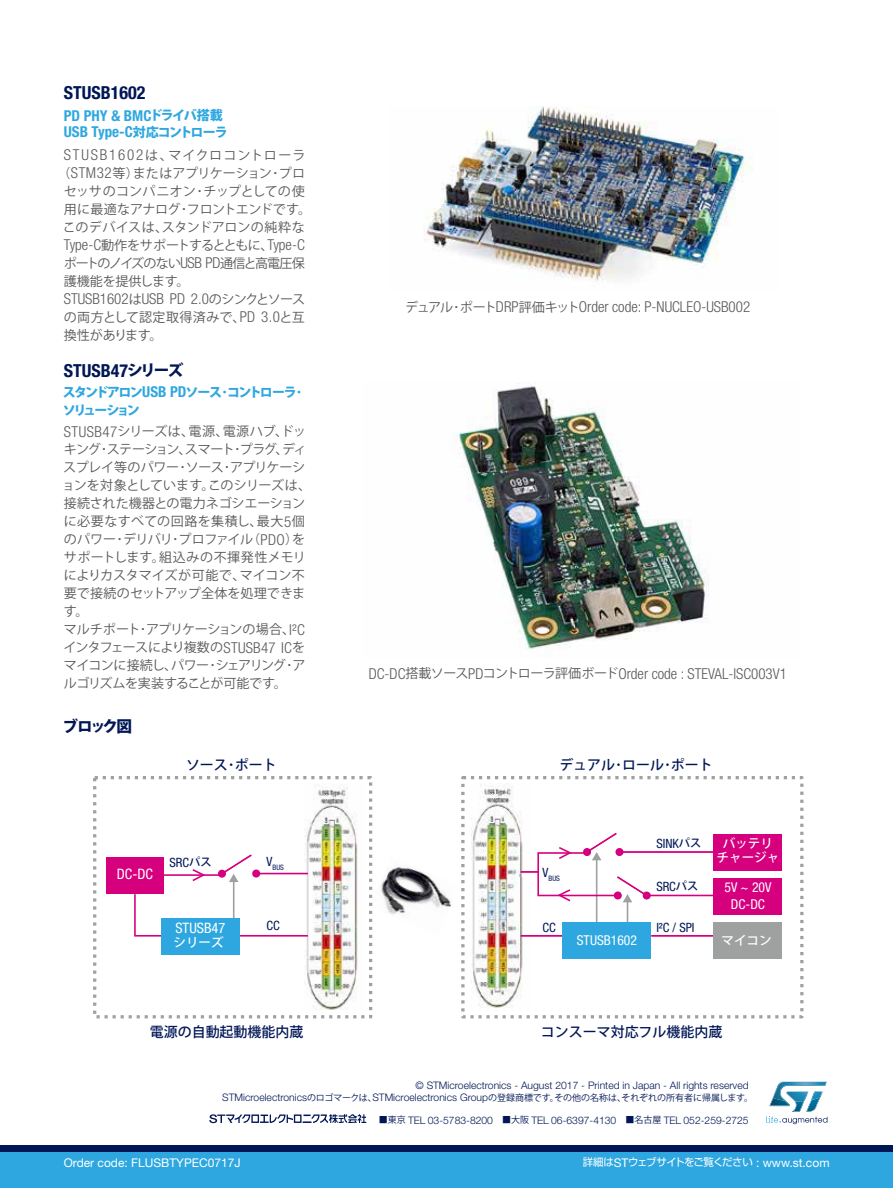
<style>
.page{position:relative;width:893px;height:1188px;background:#fff}
.page>*{position:absolute;margin:0;border:0;box-sizing:border-box;transform-origin:0 0}
.t1{font:700 condensed 18px "Helvetica Neue LT Std";color:#001655}
.t2{font:15.6px "Koz Go Pro Heavy 90 msp RKSJ H";letter-spacing:-.135em;color:#001655}
.t3{font:300 condensed 15px "Helvetica Neue LT Std";color:#595757}
.t4{font:700 condensed 15px/16.6px "Helvetica Neue LT Std";color:#2ea7e0}
.t5{font:condensed 14.4px "Helvetica Neue LT Std";color:#fff}
.t6{font:13.95px "Koz Go Pro Medium 90 msp RKSJ H";color:#001655}
.t7{font:condensed 13.65px/16.4px "Helvetica Neue LT Std";color:#fff;text-align:center}
.t8{font:13.05px/18px "Koz Go Pro Regular 90 msp RKSJ H";letter-spacing:-.02em;color:#595757}
.t9{font:13.05px/18px "Koz Go Pro Heavy 90 msp RKSJ H";letter-spacing:-.13em;color:#2ea7e0}
.t10{font:13.05px/18px "Koz Go Pro Regular 90 msp RKSJ H";color:#595757}
.t11{font:13.05px "Koz Go Pro Regular 90 msp RKSJ H";letter-spacing:-.06em;color:#595757}
.t12{font:13.05px "Koz Go Pro Regular 90 msp RKSJ H";letter-spacing:-.07em;color:#595757}
.t13{font:13.05px "Koz Go Pro Regular 90 msp RKSJ H";letter-spacing:.07em;color:#595757}
.t14{font:13.05px "Koz Go Pro Regular 90 msp RKSJ H";letter-spacing:.005em;color:#595757}
.t15{font:condensed 12.9px "Helvetica Neue LT Std";color:#001655}
.t16{font:12.6px/14.1px "Koz Go Pro Medium 90 msp RKSJ H";color:#fff;text-align:center}
.t17{font:12px "Helvetica Neue LT Std";color:#fff}
.t18{font:10.5px "Shin Go Pro Regular 90 msp RKSJ H";letter-spacing:-.06em;color:#fff}
.t19{font:300 10.35px/12.3px "Helvetica Neue LT Std";color:#001655}
.t20{font:condensed 7.5px "Helvetica Neue LT Std";color:#001655}
.s1{font-family:"Koz Go Pro Heavy 90 msp RKSJ H";font-weight:400;font-stretch:normal;font-size:13.05px}
.s2{font-family:"Helvetica Neue LT Std";font-weight:300;font-stretch:condensed;font-size:15px}
.s3{font-family:"Koz Go Pro Regular 90 msp RKSJ H";font-weight:400;font-stretch:normal;font-size:13.05px}
.s4{font-family:"Koz Go Pro Heavy 90 msp RKSJ H";font-weight:400;font-stretch:normal;font-size:15.6px}
.s5{font-family:"Helvetica Neue LT Std";font-weight:700;font-stretch:condensed;font-size:15px}
.s6{font-family:"Koz Go Pro Medium 90 msp RKSJ H";font-stretch:normal;font-size:11.1px}
.s7{font-family:"Koz Go Pro Regular 90 msp RKSJ H";font-weight:400;font-size:9px}
.s8{font-family:"Helvetica Neue LT Std";font-size:12px}
</style>
<div class="page">
<img style="left:424px;top:107px;width:329px;height:174px">
<img style="left:453px;top:383px;width:256px;height:267px">
<svg style="left:93px;top:776px;width:279px;height:242px"></svg>
<svg style="left:461px;top:776px;width:342px;height:242px"></svg>
<img style="left:470px;top:783px;width:61px;height:225px">
<img style="left:370px;top:857px;width:81px;height:79px">
<div style="left:713px;top:834px;width:69px;height:36px;background:#d6007f"></div>
<img style="left:507px;top:874px;width:14px;height:3px">
<div style="left:106px;top:857px;width:58px;height:36px;background:#d6007f"></div>
<div style="left:713px;top:878px;width:69px;height:37px;background:#d6007f"></div>
<img style="left:304px;top:785px;width:61px;height:224px">
<svg style="left:133px;top:891px;width:176px;height:46px"></svg>
<div style="left:161px;top:918px;width:79px;height:36px;background:#2ea7e0"></div>
<div style="left:218px;top:870px;width:8px;height:8px;border:2px solid #d6007f;border-radius:50%"></div>
<div style="left:642px;top:892px;width:8px;height:8px;border:2px solid #d6007f;border-radius:50%"></div>
<svg style="left:220px;top:853px;width:42px;height:29px"></svg>
<hr style="left:155px;top:874px;width:67px;height:2px;background:#d6007f">
<hr style="left:256px;top:873px;width:52px;height:1px;background:#d6007f">
<hr style="left:619px;top:851px;width:96px;height:2px;background:#d6007f">
<hr style="left:521px;top:935px;width:41px;height:2px;background:#d6007f">
<hr style="left:651px;top:935px;width:64px;height:2px;background:#d6007f">
<hr style="left:644px;top:895px;width:82px;height:1px;background:#d6007f">
<svg style="left:191px;top:868px;width:16px;height:15px"></svg>
<svg style="left:521px;top:831px;width:128px;height:72px"></svg>
<div style="left:713px;top:922px;width:69px;height:37px;background:#9fa0a0"></div>
<div style="left:562px;top:922px;width:89px;height:37px;background:#2ea7e0"></div>
<div style="left:0;top:1145px;width:892px;height:43px;background:#2ea7e0"></div>
<div style="left:0;top:1145px;width:892px;height:7px;background:#001655"></div>
<svg style="left:209px;top:1114px;width:157px;height:9px"></svg>
<svg style="left:766px;top:1082px;width:61px;height:42px"></svg>
<h1 class="t1" style="left:64px;top:82px;width:83px">STUSB1602</h1>
<p class="t4" style="left:64px;top:107px;width:165px">PD PHY &amp; BMC<span class="s1">ドライバ搭載<br></span>USB Type-C<span class="s1">対応コントローラ</span></p>
<p class="t13" style="left:64px;top:150px;width:243px"><span class="s2">STUSB1602</span>は、マイクロコントローラ</p>
<p class="t8" style="left:58px;top:165px;width:249px">（<span class="s2">STM32</span>等）またはアプリケーション･プロ</p>
<p class="t8" style="left:64px;top:183px;width:243px">セッサのコンパニオン･チップとしての使</p>
<p class="t8" style="left:64px;top:201px;width:249px">用に最適なアナログ･フロントエンドです。</p>
<p class="t14" style="left:63px;top:222px;width:243px">このデバイスは、スタンドアロンの純粋な</p>
<p class="t11" style="left:64px;top:240px;width:242px"><span class="s2">Type-C</span>動作をサポートするとともに、<span class="s2">Type-C</span></p>
<p class="t12" style="left:64px;top:258px;width:242px">ポートのノイズのない<span class="s2">USB PD</span>通信と高電圧保</p>
<p class="t8" style="left:64px;top:273px;width:127px">護機能を提供します。</p>
<p class="t3" style="left:64px;top:290px;width:243px">STUSB1602<span class="s3">は</span>USB PD 2.0<span class="s3">のシンクとソース</span></p>
<p class="t10" style="left:64px;top:309px;width:242px">の両方として認定取得済みで、<span class="s2">PD 3.0</span>と互換性があります。</p>
<h1 class="t1" style="left:64px;top:360px;width:121px">STUSB47<span class="s4">シリーズ</span></h1>
<p class="t9" style="left:63px;top:384px;width:241px">スタンドアロン<span class="s5">USB PD</span>ソース･コントローラ･ソリューション</p>
<p class="t8" style="left:62px;top:424px;width:251px"><span class="s2">STUSB47</span>シリーズは、電源、電源ハブ、ドッキング･ステーション、スマート･プラグ、ディスプレイ等のパワー･ソース･アプリケーションを対象としています。このシリーズは、接続された機器との電力ネゴシエーションに必要なすべての回路を集積し、最大<span class="s2">5</span>個のパワー･デリバリ･プロファイル（<span class="s2">PDO</span>）をサポートします。組込みの不揮発性メモリによりカスタマイズが可能で、マイコン不要で接続のセットアップ全体を処理できます。<br>マルチポート･アプリケーションの場合、<span class="s2">I²C</span>インタフェースにより複数の<span class="s2">STUSB47 IC</span>をマイコンに接続し、パワー･シェアリング･アルゴリズムを実装することが可能です。</p>
<p class="t2" style="left:63px;top:720px;width:71px">ブロック図</p>
<p class="t3" style="left:405px;top:298px;width:346px"><span class="s3">デュアル･ポート</span>DRP<span class="s3">評価キット</span>Order code: P-NUCLEO-USB002</p>
<p class="t3" style="left:369px;top:665px;width:419px">DC-DC<span class="s3">搭載ソース</span>PD<span class="s3">コントローラ評価ボード</span>Order code : STEVAL-ISC003V1</p>
<p class="t6" style="left:186px;top:759px;width:92px">ソース･ポート</p>
<p class="t6" style="left:559px;top:759px;width:155px">デュアル･ロール･ポート</p>
<p class="t5" style="left:117px;top:866px;width:38px">DC-DC</p>
<p class="t15" style="left:169px;top:855px;width:44px">SRC<span class="s6">パス</span></p>
<p class="t20" style="left:266px;top:863px;width:19px"><sup>V</sup>BUS</p>
<p class="t20" style="left:542px;top:874px;width:19px"><sup>V</sup>BUS</p>
<p class="t15" style="left:656px;top:836px;width:46px">SINK<span class="s6">パス</span></p>
<p class="t15" style="left:656px;top:879px;width:43px">SRC<span class="s6">パス</span></p>
<p class="t16" style="left:716px;top:838px;width:64px">バッテリチャージャ</p>
<p class="t7" style="left:724px;top:880px;width:48px">5V ~ 20V<br>DC-DC</p>
<p class="t15" style="left:266px;top:918px;width:15px">CC</p>
<p class="t15" style="left:542px;top:920px;width:15px">CC</p>
<p class="t15" style="left:656px;top:920px;width:40px">I²C / SPI</p>
<p class="t5" style="left:175px;top:920px;width:52px">STUSB47</p>
<p class="t16" style="left:173px;top:937px;width:52px">シリーズ</p>
<p class="t7" style="left:576px;top:932px;width:62px">STUSB1602</p>
<p class="t16" style="left:721px;top:935px;width:52px">マイコン</p>
<p class="t6" style="left:150px;top:1027px;width:155px">電源の自動起動機能内蔵</p>
<p class="t6" style="left:541px;top:1027px;width:183px">コンスーマ対応フル機能内蔵</p>
<p class="t19" style="left:222px;top:1080px;width:532px;text-indent:193px">© STMicroelectronics - August 2017 - Printed in Japan - All rights reserved<br>STMicroelectronics<span class="s7">のロゴマークは、</span>STMicroelectronics Group<span class="s7">の登録商標です。その他の名称は、それぞれの所有者に帰属します。</span></p>
<p class="t19" style="left:379px;top:1115px;width:371px"><span class="s7">■東京</span> TEL 03-5783-8200<span class="s7">　■大阪</span> TEL 06-6397-4130<span class="s7">　■名古屋</span> TEL 052-259-2725</p>
<p class="t17" style="left:64px;top:1156px;width:178px">Order code: FLUSBTYPEC0717J</p>
<p class="t18" style="left:583px;top:1158px;width:248px">詳細は<span class="s8">ST</span>ウェブサイトをご覧ください <span class="s8">: www.st.com</span></p>
</div>
